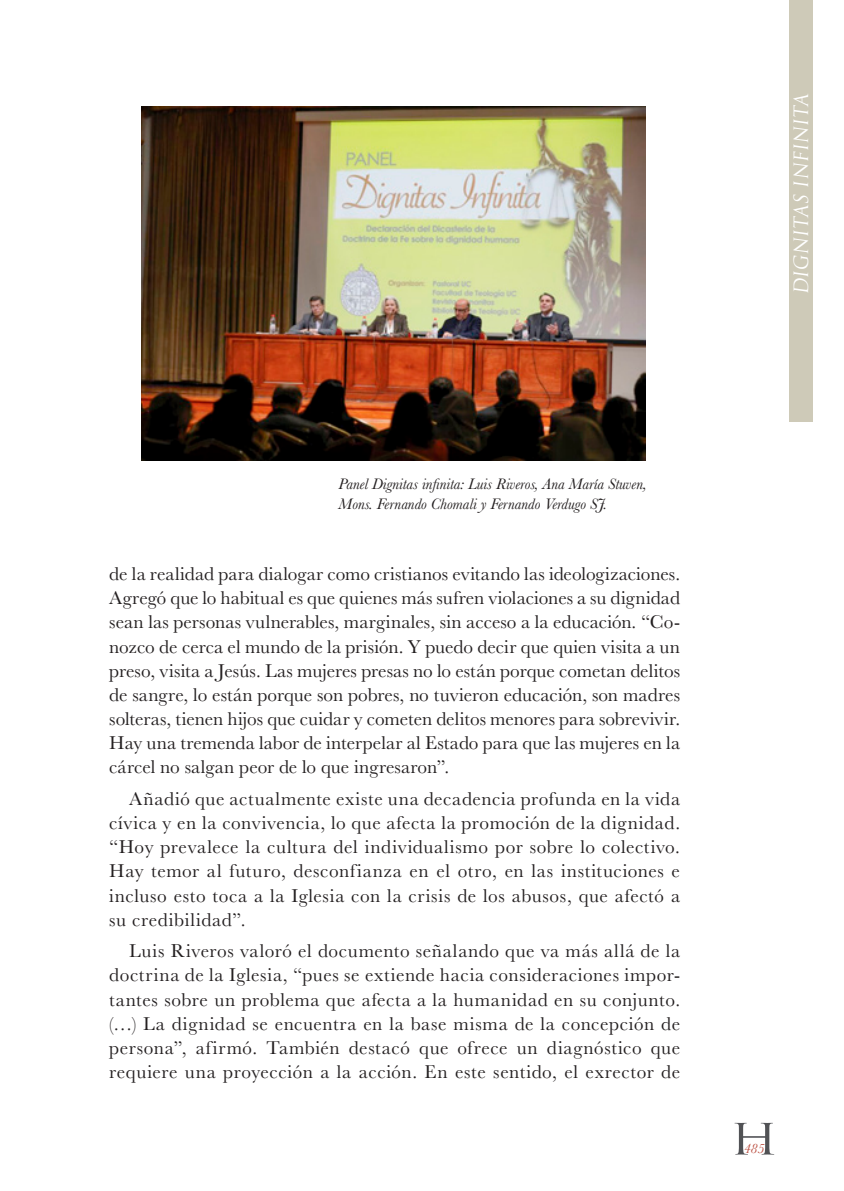
<style>
.page{position:relative;width:844px;height:1191px;background:#fff}
.page>*{position:absolute;margin:0;border:0;box-sizing:border-box;transform-origin:0 0}
.t1{font:42px "Trajan Pro";color:#515255;scale:1.2 1}
.Texto_general_Bask{font:19.25px/24.2px "Baskerville";letter-spacing:.025em;color:#231f20;text-align:justify}
.Textos_laterales{font:19.25px "Trajan Pro";color:#fff;scale:.95 1}
.Lectura_de_foto_Ba{font:italic 15.75px "Baskerville";color:#231f20}
.t2{font:italic 14px "Baskerville";color:#bb4e40}
</style>
<div class="page">
<div style="left:789px;top:0;width:23px;height:422px;background:#cecab8"></div>
<img style="left:141px;top:106px;width:504px;height:354px">
<p class="Textos_laterales" style="left:788px;top:295px;width:217px;rotate:-90deg">DIGNITAS INFINITA</p>
<p class="Lectura_de_foto_Ba" style="left:338px;top:474px;width:310px">Panel Dignitas infinita: Luis Riveros, Ana María Stuven,</p>
<p class="Lectura_de_foto_Ba" style="left:338px;top:493px;width:270px">Mons. Fernando Chomali y Fernando Verdugo SJ.</p>
<p class="Texto_general_Bask" style="left:109px;top:562px;width:572px">de la realidad para dialogar como cristianos evitando las ideologizaciones.<br>Agregó que lo habitual es que quienes más sufren violaciones a su dignidad sean las personas vulnerables, marginales, sin acceso a la educación. “Co&shy;nozco de cerca el mundo de la prisión. Y puedo decir que quien visita a un preso, visita a Jesús. Las mujeres presas no lo están porque cometan delitos de sangre, lo están porque son pobres, no tuvieron educación, son madres solteras, tienen hijos que cuidar y cometen delitos menores para sobrevivir.<br>Hay una tremenda labor de interpelar al Estado para que las mujeres en la cárcel no salgan peor de lo que ingresaron”.</p>
<p class="Texto_general_Bask" style="left:109px;top:787px;width:572px;text-indent:20px">Añadió que actualmente existe una decadencia profunda en la vida cívica y en la convivencia, lo que afecta la promoción de la dignidad. “Hoy prevalece la cultura del individualismo por sobre lo colectivo.<br>Hay temor al futuro, desconfianza en el otro, en las instituciones e incluso esto toca a la Iglesia con la crisis de los abusos, que afectó a su credibilidad”.</p>
<p class="Texto_general_Bask" style="left:109px;top:939px;width:572px;text-indent:20px">Luis Riveros valoró el documento señalando que va más allá de la doctrina de la Iglesia, “pues se extiende hacia consideraciones impor&shy;tantes sobre un problema que afecta a la humanidad en su conjunto. (…) La dignidad se encuentra en la base misma de la concepción de persona”, afirmó. También destacó que ofrece un diagnóstico que requiere una proyección a la acción. En este sentido, el exrector de</p>
<h1 class="t1" style="left:729px;top:1112px;width:42px">H</h1>
<p class="t2" style="left:743px;top:1138px;width:22px">485</p>
</div>
